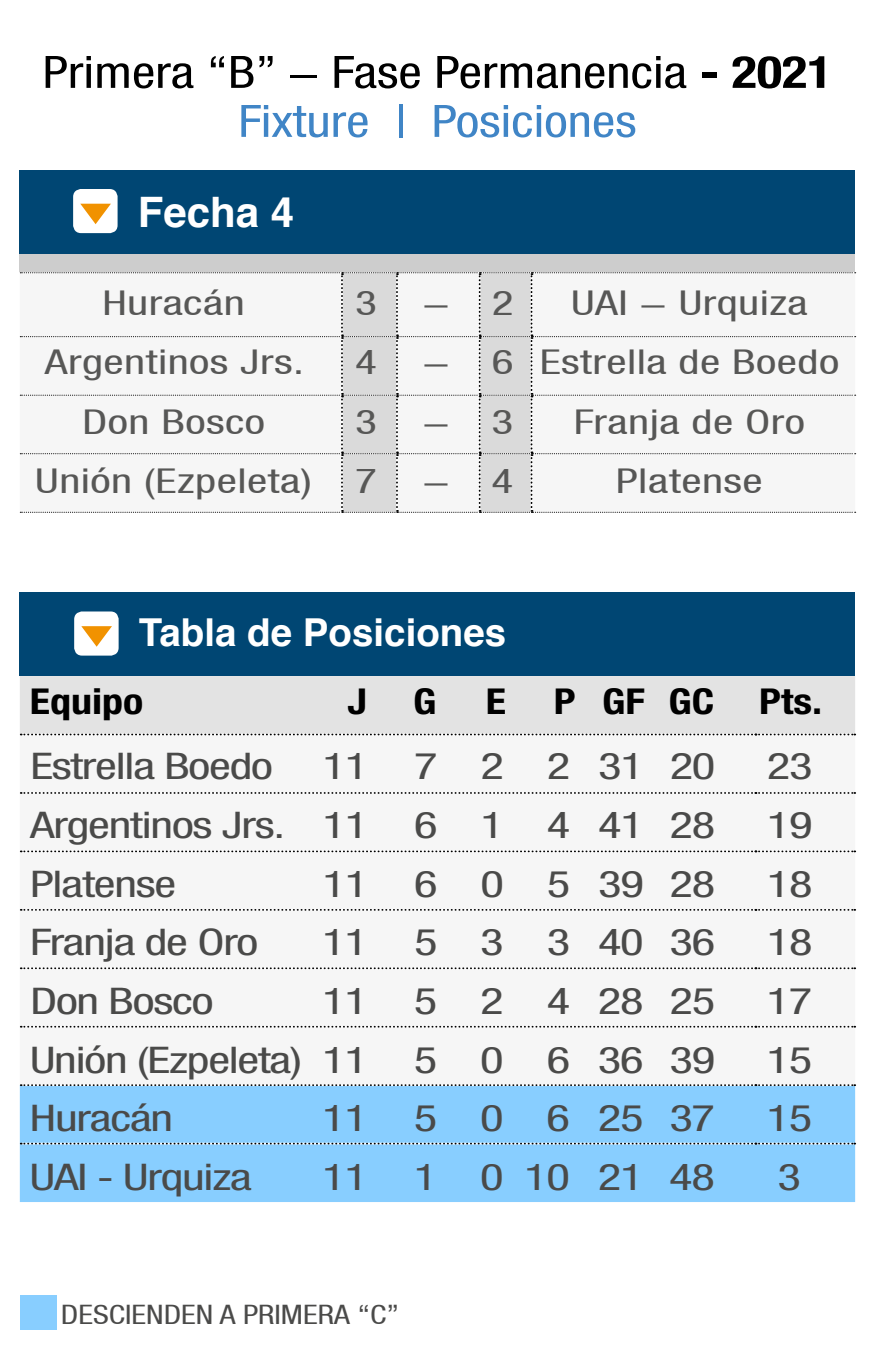
<style>
.page{position:relative;width:875px;height:1365px;background:#fff}
.page>*{position:absolute;margin:0;border:0;box-sizing:border-box;transform-origin:0 0}
.t1{font:condensed 44.8px/49px "Helvetica Neue LT";color:#000;text-align:center;scale:1.18 1}
.t2{font:700 42px "Helvetica";color:#fff}
.t3{font:700 38.5px "Helvetica";color:#fff}
.t4{font:condensed 36.75px "Helvetica Neue LT Std";letter-spacing:-.025em;color:#4a4a49;scale:1.33 1}
.t5{font:700 condensed 35.7px "Helvetica Neue LT Std";color:#000;scale:1.18 1}
.t6{font:condensed 34.3px "Helvetica Neue LT";letter-spacing:.01em;color:#575756;scale:1.33 1}
.t7{font:condensed 26.95px "Helvetica Neue LT";color:#4a4a49;scale:1.18 1}
.s1{font-family:"Helvetica Neue LT Std";font-weight:700}
.s2{color:#4085c6}
</style>
<div class="page">
<div style="left:20px;top:676px;width:835px;height:59px;background:#e3e3e3"></div>
<div style="left:20px;top:735px;width:835px;height:350px;background:#f6f6f6"></div>
<div style="left:20px;top:1085px;width:835px;height:117px;background:#88ceff"></div>
<svg style="left:21px;top:734px;width:834px;height:1px"></svg>
<svg style="left:21px;top:792px;width:834px;height:2px"></svg>
<svg style="left:21px;top:851px;width:834px;height:1px"></svg>
<svg style="left:21px;top:909px;width:834px;height:2px"></svg>
<svg style="left:21px;top:967px;width:834px;height:2px"></svg>
<svg style="left:21px;top:1026px;width:834px;height:2px"></svg>
<svg style="left:21px;top:1084px;width:834px;height:2px"></svg>
<svg style="left:21px;top:1143px;width:834px;height:1px"></svg>
<div style="left:20px;top:593px;width:835px;height:83px;background:#004673"></div>
<div style="left:74px;top:612px;width:45px;height:44px;background:#fff;border-radius:8px"></div>
<svg style="left:81px;top:626px;width:31px;height:21px"></svg>
<div style="left:20px;top:254px;width:835px;height:18px;background:#cdcdcd"></div>
<div style="left:20px;top:170px;width:835px;height:84px;background:#004673"></div>
<div style="left:73px;top:189px;width:45px;height:44px;background:#fff;border-radius:8px"></div>
<svg style="left:80px;top:204px;width:31px;height:20px"></svg>
<svg style="left:20px;top:272px;width:836px;height:241px"></svg>
<div style="left:20px;top:1295px;width:37px;height:34px;background:#88ceff"></div>
<p class="t1" style="left:43px;top:47px;width:671px">Primera “B” - Fase Permanencia <span class="s1">- 2021<br></span><span class="s2">Fixture | Posiciones</span></p>
<p class="t2" style="left:138px;top:178px;width:158px">Fecha 4</p>
<p class="t6" style="left:102px;top:283px;width:109px">Huracán</p>
<p class="t6" style="left:355px;top:283px;width:18px">3</p>
<p class="t6" style="left:422px;top:283px;width:70px">- 2</p>
<p class="t6" style="left:571px;top:283px;width:179px">UAI - Urquiza</p>
<p class="t6" style="left:45px;top:342px;width:196px">Argentinos Jrs.</p>
<p class="t6" style="left:355px;top:342px;width:18px">4</p>
<p class="t6" style="left:422px;top:342px;width:315px">- 6 Estrella de Boedo</p>
<p class="t6" style="left:82px;top:402px;width:139px">Don Bosco</p>
<p class="t6" style="left:355px;top:402px;width:18px">3</p>
<p class="t6" style="left:422px;top:402px;width:70px">- 3</p>
<p class="t6" style="left:574px;top:402px;width:175px">Franja de Oro</p>
<p class="t6" style="left:35px;top:461px;width:209px">Unión (Ezpeleta)</p>
<p class="t6" style="left:355px;top:461px;width:18px">7</p>
<p class="t6" style="left:422px;top:461px;width:70px">- 4</p>
<p class="t6" style="left:616px;top:461px;width:112px">Platense</p>
<p class="t3" style="left:139px;top:602px;width:369px">Tabla de Posiciones</p>
<p class="t5" style="left:30px;top:679px;width:98px">Equipo</p>
<p class="t5" style="left:348px;top:679px;width:18px">J</p>
<p class="t5" style="left:413px;top:679px;width:21px">G</p>
<p class="t5" style="left:486px;top:679px;width:19px">E</p>
<p class="t5" style="left:554px;top:679px;width:138px">P GF GC</p>
<p class="t5" style="left:759px;top:679px;width:55px">Pts.</p>
<p class="t4" style="left:30px;top:745px;width:184px">Estrella Boedo</p>
<p class="t4" style="left:322px;top:745px;width:297px">11 7 2 23120</p>
<p class="t4" style="left:767px;top:745px;width:36px">23</p>
<p class="t4" style="left:30px;top:804px;width:517px">Argentinos Jrs. 11 6 1 4 41 28</p>
<p class="t4" style="left:767px;top:804px;width:36px">19</p>
<p class="t4" style="left:30px;top:862px;width:111px">Platense</p>
<p class="t4" style="left:322px;top:862px;width:297px">11 6 0 53928</p>
<p class="t4" style="left:767px;top:862px;width:36px">18</p>
<p class="t4" style="left:30px;top:921px;width:173px">Franja de Oro</p>
<p class="t4" style="left:322px;top:921px;width:297px">11 5 3 34036</p>
<p class="t4" style="left:767px;top:921px;width:36px">18</p>
<p class="t4" style="left:30px;top:980px;width:139px">Don Bosco</p>
<p class="t4" style="left:322px;top:980px;width:297px">11 5 2 42825</p>
<p class="t4" style="left:767px;top:980px;width:36px">17</p>
<p class="t4" style="left:30px;top:1038px;width:517px">Unión (Ezpeleta) 11 5 0 6 36 39</p>
<p class="t4" style="left:767px;top:1038px;width:36px">15</p>
<p class="t4" style="left:30px;top:1097px;width:109px">Huracán</p>
<p class="t4" style="left:322px;top:1097px;width:297px">11 5 0 62537</p>
<p class="t4" style="left:767px;top:1097px;width:36px">15</p>
<p class="t4" style="left:30px;top:1156px;width:169px">UAI - Urquiza</p>
<p class="t4" style="left:322px;top:1156px;width:297px">11 1 010 2148</p>
<p class="t4" style="left:778px;top:1156px;width:19px">3</p>
<p class="t7" style="left:61px;top:1299px;width:288px">DESCIENDEN A PRIMERA “C”</p>
</div>
